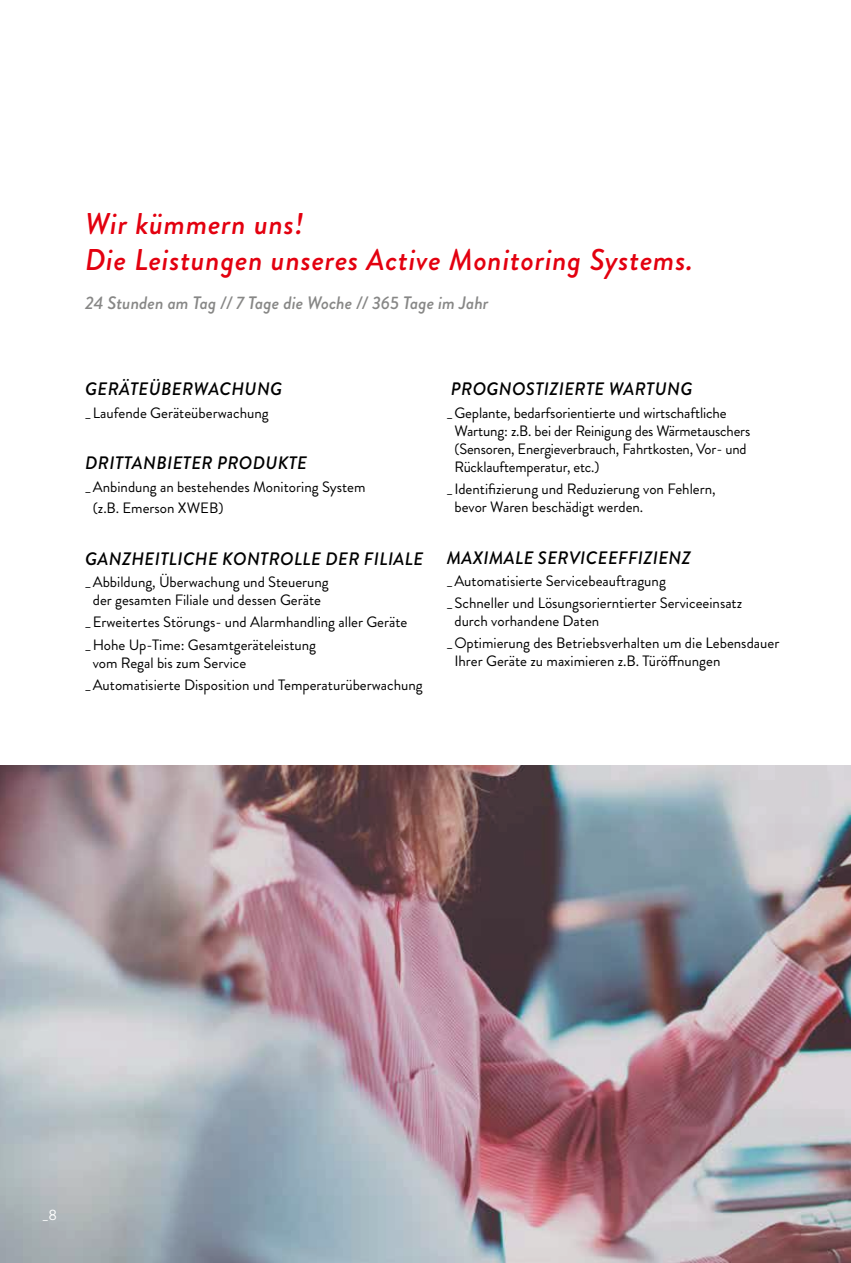
<style>
.page{position:relative;width:851px;height:1263px;background:#fff}
.page>*{position:absolute;margin:0;border:0;box-sizing:border-box;transform-origin:0 0}
.t1{font:italic 500 30px/36px "Brandon Grotesque";letter-spacing:.025em;color:#e3000f}
.t2{font:italic 500 18px "Brandon Grotesque";letter-spacing:.02em;color:#000}
.t3{font:italic 500 18px "Brandon Grotesque";color:#878786}
.t4{font:15px/18px "Brandon Grotesque";color:#000}
.t5{font:15px "Brandon Grotesque";color:#fff}
</style>
<div class="page">
<img style="left:0;top:765px;width:850px;height:498px">
<h1 class="t1" style="left:85px;top:206px;width:609px">Wir kümmern uns!<br>Die Leistungen unseres Active Monitoring Systems.</h1>
<p class="t3" style="left:85px;top:290px;width:405px">24 Stunden am Tag // 7 Tage die Woche // 365 Tage im Jahr</p>
<p class="t2" style="left:85px;top:377px;width:198px">GERÄTEÜBERWACHUNG</p>
<p class="t4" style="left:85px;top:404px;width:185px">_ Laufende Geräteüberwachung</p>
<p class="t2" style="left:85px;top:451px;width:223px">DRITTANBIETER PRODUKTE</p>
<p class="t4" style="left:93px;top:476px;width:274px;line-height:21.6px;text-indent:-8px">_ Anbindung an bestehendes Monitoring System (z.B. Emerson XWEB)</p>
<p class="t2" style="left:85px;top:546px;width:339px">GANZHEITLICHE KONTROLLE DER FILIALE</p>
<p class="t4" style="left:85px;top:573px;width:245px;text-align:center">_ Abbildung, Überwachung und Steuerung der gesamten Filiale und dessen Geräte</p>
<p class="t4" style="left:85px;top:611px;width:324px;line-height:22.2px">_ Erweitertes Störungs- und Alarmhandling aller Geräte _ Hohe Up-Time: Gesamtgeräteleistung</p>
<p class="t4" style="left:85px;top:652px;width:339px;line-height:22.2px;text-indent:8px">vom Regal bis zum Service<br>_ Automatisierte Disposition und Temperaturüberwachung</p>
<p class="t2" style="left:451px;top:377px;width:243px">PROGNOSTIZIERTE WARTUNG</p>
<p class="t4" style="left:454px;top:404px;width:297px;text-indent:-8px">_ Geplante, bedarfsorientierte und wirtschaftliche Wartung: z.B. bei der Reinigung des Wärmetauschers (Sensoren, Energieverbrauch, Fahrtkosten, Vor- und Rücklauftemperatur, etc.)</p>
<p class="t4" style="left:454px;top:480px;width:263px;text-indent:-8px">_ Identifizierung und Reduzierung von Fehlern, bevor Waren beschädigt werden.</p>
<p class="t2" style="left:447px;top:545px;width:245px">MAXIMALE SERVICEEFFIZIENZ</p>
<p class="t4" style="left:446px;top:570px;width:297px;line-height:22.2px">_ Automatisierte Servicebeauftragung<br>_ Schneller und Lösungsorierntierter Serviceeinsatz</p>
<p class="t4" style="left:446px;top:610px;width:334px;line-height:22.2px;text-indent:8px">durch vorhandene Daten<br>_ Optimierung des Betriebsverhalten um die Lebensdauer</p>
<p class="t4" style="left:454px;top:652px;width:267px">Ihrer Geräte zu maximieren z.B. Türöffnungen</p>
<p class="t5" style="left:43px;top:1205px;width:16px">_8</p>
</div>
